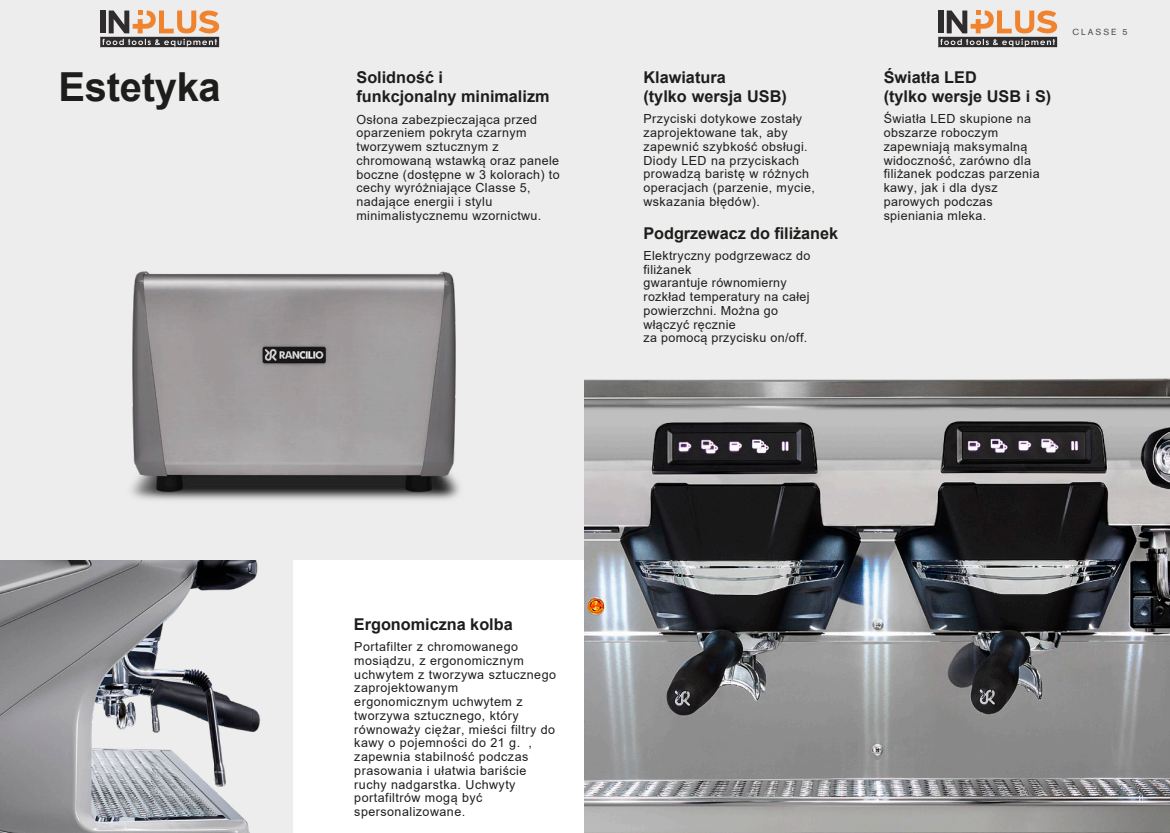
<style>
.page{position:relative;width:1170px;height:833px;background:#fff}
.page>*{position:absolute;margin:0;border:0;box-sizing:border-box;transform-origin:0 0}
.Titles{font:700 40px "Arial";letter-spacing:-.01em;color:#1d1d1b}
.Sub_headings3{font:700 16.25px/19.5px "Arial";color:#1d1d1b}
.Sub_headings{font:700 16.25px/19.5px "Arial";color:#1d1d1b}
.Sub_headings3-2{font:12.5px/13.8px "Arial";letter-spacing:.03em;color:#1d1d1b}
.Sub_headings-2{font:12.5px/13.8px "Arial";letter-spacing:.035em;color:#1d1d1b}
.Details{font:8.75px "Akzidenz Grotesk BQ";letter-spacing:.23em;color:#4b4b4a}
</style>
<div class="page">
<img style="left:0;top:559px;width:292px;height:274px">
<div style="left:0;top:0;width:585px;height:559px;background:#ededed"></div>
<div style="left:585px;top:0;width:584px;height:833px;background:#ededed"></div>
<img style="left:585px;top:378px;width:584px;height:455px">
<img style="left:131px;top:271px;width:329px;height:229px">
<svg style="left:938px;top:11px;width:119px;height:36px"></svg>
<svg style="left:100px;top:11px;width:119px;height:36px"></svg>
<p class="Titles" style="left:58px;top:59px;width:164px">Estetyka</p>
<p class="Sub_headings3" style="left:356px;top:68px;width:194px">Solidność i<br>funkcjonalny minimalizm</p>
<p class="Sub_headings3-2" style="left:356px;top:112px;width:205px">Osłona zabezpieczająca przed oparzeniem pokryta czarnym tworzywem sztucznym z chromowaną wstawką oraz panele boczne (dostępne w 3 kolorach) to cechy wyróżniające Classe 5, nadające energii i stylu minimalistycznemu wzornictwu.</p>
<p class="Sub_headings" style="left:643px;top:68px;width:145px">Klawiatura<br>(tylko wersja USB)</p>
<p class="Sub_headings-2" style="left:643px;top:112px;width:173px">Przyciski dotykowe zostały zaprojektowane tak, aby zapewnić szybkość obsługi.<br>Diody LED na przyciskach prowadzą baristę w różnych operacjach (parzenie, mycie, wskazania błędów).</p>
<p class="Sub_headings3" style="left:643px;top:224px;width:196px">Podgrzewacz do filiżanek</p>
<p class="Sub_headings3-2" style="left:643px;top:249px;width:168px">Elektryczny podgrzewacz do filiżanek<br>gwarantuje równomierny rozkład temperatury na całej powierzchni. Można go włączyć ręcznie<br>za pomocą przycisku on/off.</p>
<p class="Sub_headings3" style="left:883px;top:68px;width:169px">Światła LED<br>(tylko wersje USB i S)</p>
<p class="Sub_headings3-2" style="left:883px;top:112px;width:157px">Światła LED skupione na obszarze roboczym zapewniają maksymalną widoczność, zarówno dla filiżanek podczas parzenia kawy, jak i dla dysz parowych podczas spieniania mleka.</p>
<p class="Details" style="left:1072px;top:26px;width:57px">CLASSE 5</p>
<p class="Sub_headings3" style="left:354px;top:615px;width:160px">Ergonomiczna kolba</p>
<p class="Sub_headings3-2" style="left:354px;top:639px;width:203px">Portafilter z chromowanego mosiądzu, z ergonomicznym uchwytem z tworzywa sztucznego zaprojektowanym<br>ergonomicznym uchwytem z tworzywa sztucznego, który równoważy ciężar, mieści filtry do kawy o pojemności do 21 g. , zapewnia stabilność podczas prasowania i ułatwia bariście ruchy nadgarstka. Uchwyty portafiltrów mogą być spersonalizowane.</p>
</div>
